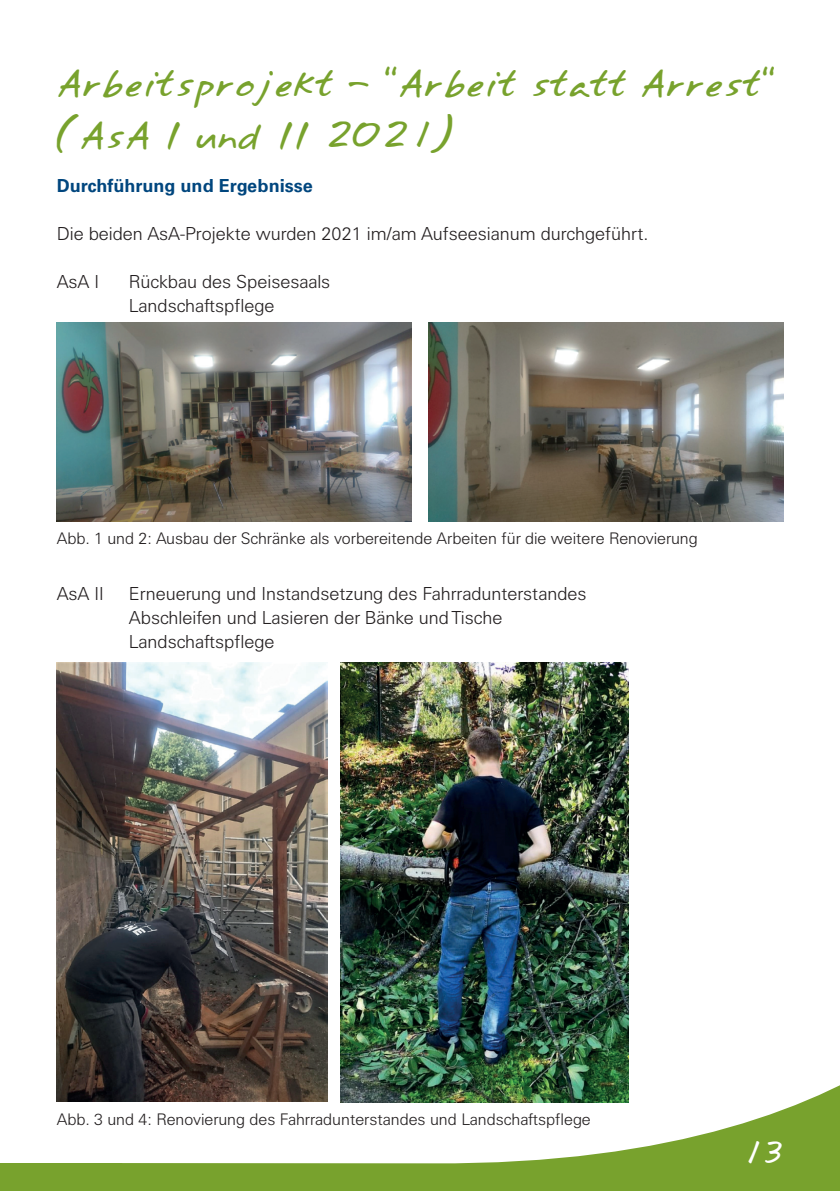
<style>
.page{position:relative;width:840px;height:1191px;background:#fff}
.page>*{position:absolute;margin:0;border:0;box-sizing:border-box;transform-origin:0 0}
.t1{font:32px/52px "Annifont";letter-spacing:-.01em;color:#78a22d}
.t2{font:28px "Annifont";color:#fff}
.t3{font:300 18px/24px "Univers S";color:#231f20}
.t4{font:700 18px "Univers S";color:#00467e}
.t5{font:300 16px "Univers S";color:#231f20}
</style>
<div class="page">
<svg style="left:122px;top:886px;width:717px;height:305px"></svg>
<svg style="left:0;top:886px;width:122px;height:305px"></svg>
<img style="left:428px;top:322px;width:354px;height:199px">
<img style="left:57px;top:322px;width:354px;height:199px">
<img style="left:340px;top:662px;width:288px;height:440px">
<img style="left:57px;top:662px;width:270px;height:439px">
<h1 class="t1" style="left:57px;top:59px;width:721px">Arbeitsprojekt - “Arbeit statt Arrest“ (AsA I und II 2021)</h1>
<p class="t4" style="left:57px;top:175px;width:258px">Durchführung und Ergebnisse</p>
<p class="t3" style="left:57px;top:222px;width:592px">Die beiden AsA-Projekte wurden 2021 im/am Aufseesianum durchgeführt.</p>
<p class="t3" style="left:57px;top:270px;width:44px">AsA I</p>
<p class="t3" style="left:129px;top:270px;width:203px">Rückbau des Speisesaals<br>Landschaftspflege</p>
<p class="t5" style="left:57px;top:529px;width:642px">Abb. 1 und 2: Ausbau der Schränke als vorbereitende Arbeiten für die weitere Renovierung</p>
<p class="t3" style="left:57px;top:582px;width:49px">AsA II</p>
<p class="t3" style="left:129px;top:582px;width:459px">Erneuerung und Instandsetzung des Fahrradunterstandes<br>Abschleifen und Lasieren der Bänke und Tische<br>Landschaftspflege</p>
<p class="t5" style="left:57px;top:1110px;width:535px">Abb. 3 und 4: Renovierung des Fahrradunterstandes und Landschaftspflege</p>
<h2 class="t2" style="left:741px;top:1130px;width:43px">13</h2>
</div>
